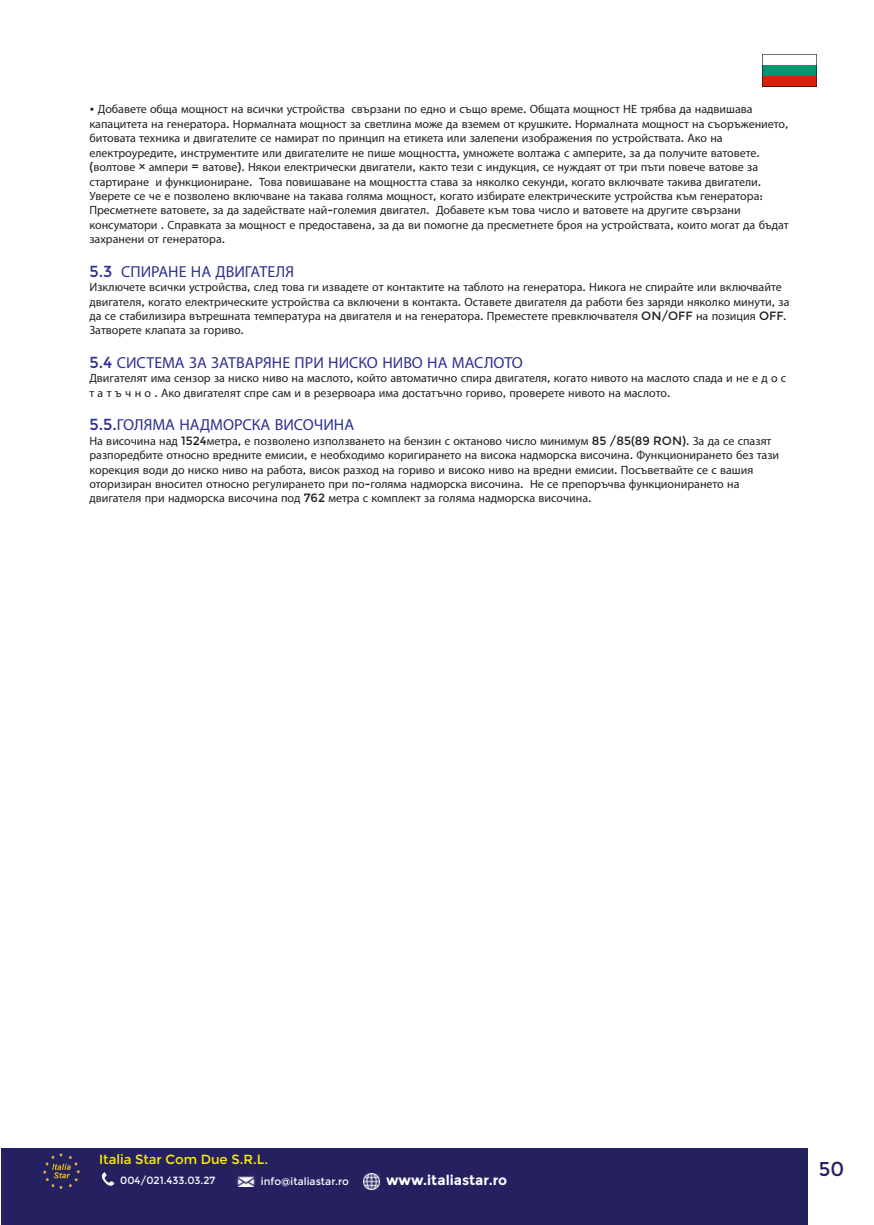
<style>
.page{position:relative;width:874px;height:1225px;background:#fff}
.page>*{position:absolute;margin:0;border:0;box-sizing:border-box;transform-origin:0 0}
.t1{font:20px "Montserrat";color:#252161}
.t2{font:16px "Myriad Pro";color:#2e3092}
.t3{font:700 13.8px "Montserrat";color:#fff}
.t4{font:13.2px "Montserrat";color:#fff101}
.t5{font:12px/14.4px "Myriad Pro";color:#231f20}
.t6{font:10.4px "Montserrat";color:#fff}
.s1{font-family:"Montserrat"}
</style>
<div class="page">
<div style="left:1px;top:1149px;width:806px;height:76px;background:#252161"></div>
<svg style="left:101px;top:1172px;width:13px;height:13px"></svg>
<img style="left:236px;top:1176px;width:20px;height:11px">
<img style="left:363px;top:1173px;width:16px;height:16px">
<img style="left:44px;top:1153px;width:36px;height:35px">
<img style="left:762px;top:54px;width:54px;height:33px">
<p class="t5" style="left:89px;top:102px;width:700px"><span class="s1">•</span> Добавете обща мощност на всички устройства свързани по едно и също време<span class="s1">.</span> Общата мощност НЕ трябва да надвишава капацитета на генератора<span class="s1">.</span> Нормалната мощност за светлина може да вземем от крушките<span class="s1">.</span> Нормалната мощност на съоръжението<span class="s1">, </span>битовата техника и двигателите се намират по принцип на етикета или залепени изображения по устройствата<span class="s1">.</span> Ако на електроуредите<span class="s1">,</span> инструментите или двигателите не пише мощността<span class="s1">,</span> умножете волтажа с амперите<span class="s1">,</span> за да получите ватовете<span class="s1">. (</span>волтове <span class="s1">×</span> ампери <span class="s1">=</span> ватове<span class="s1">).</span> Някои електрически двигатели<span class="s1">,</span> както тези с индукция<span class="s1">,</span> се нуждаят от три пъти повече ватове за стартиране и функциониране<span class="s1">.</span> Това повишаване на мощността става за няколко секунди<span class="s1">,</span> когато включвате такива двигатели<span class="s1">.<br></span>Уверете се че е позволено включване на такава голяма мощност<span class="s1">,</span> когато избирате електрическите устройства към генератора<span class="s1">:<br></span>Пресметнете ватовете<span class="s1">,</span> за да задействате най<span class="s1">-</span>големия двигател<span class="s1">.</span> Добавете към това число и ватовете на другите свързани консуматори <span class="s1">.</span> Справката за мощност е предоставена<span class="s1">,</span> за да ви помогне да пресметнете броя на устройствата<span class="s1">,</span> които могат да бъдат захранени от генератора<span class="s1">.</span></p>
<h2 class="t2" style="left:89px;top:261px;width:206px"><span class="s1">5.3</span> СПИРАНЕ НА ДВИГАТЕЛЯ</h2>
<p class="t5" style="left:89px;top:280px;width:701px">Изключете всички устройства<span class="s1">,</span> след това ги извадете от контактите на таблото на генератора<span class="s1">.</span> Никога не спирайте или включвайте двигателя<span class="s1">,</span> когато електрическите устройства са включени в контакта<span class="s1">.</span> Оставете двигателя да работи без заряди няколко минути<span class="s1">,</span> за да се стабилизира вътрешната температура на двигателя и на генератора<span class="s1">.</span> Преместете превключвателя <span class="s1">ON/OFF</span> на позиция <span class="s1">OFF.<br></span>Затворете клапата за гориво<span class="s1">.</span></p>
<h2 class="t2" style="left:89px;top:353px;width:435px"><span class="s1">5.4</span> СИСТЕМА ЗА ЗАТВАРЯНЕ ПРИ НИСКО НИВО НА МАСЛОТО</h2>
<p class="t5" style="left:89px;top:371px;width:698px">Двигателят има сензор за ниско ниво на маслото<span class="s1">,</span> който автоматично спира двигателя<span class="s1">,</span> когато нивото на маслото спада и не е д о с т а т ъ ч н о <span class="s1">.</span> Ако двигателят спре сам и в резервоара има достатъчно гориво<span class="s1">,</span> проверете нивото на маслото<span class="s1">.</span></p>
<h2 class="t2" style="left:89px;top:415px;width:266px"><span class="s1">5.5.</span>ГОЛЯМА НАДМОРСКА ВИСОЧИНА</h2>
<p class="t5" style="left:89px;top:433px;width:691px">На височина над <span class="s1">1524</span>метра<span class="s1">,</span> е позволено използването на бензин с октаново число минимум <span class="s1">85 /85(89 RON).</span> За да се спазят разпоредбите относно вредните емисии<span class="s1">,</span> е необходимо коригирането на висока надморска височина<span class="s1">.</span> Функционирането без тази корекция води до ниско ниво на работа<span class="s1">,</span> висок разход на гориво и високо ниво на вредни емисии<span class="s1">.</span> Посъветвайте се с вашия оторизиран вносител относно регулирането при по<span class="s1">-</span>голяма надморска височина<span class="s1">.</span> Не се препоръчва функционирането на двигателя при надморска височина под <span class="s1">762</span> метра с комплект за голяма надморска височина<span class="s1">.</span></p>
<p class="t4" style="left:99px;top:1152px;width:170px">Italia Star Com Due S.R.L.</p>
<p class="t6" style="left:120px;top:1174px;width:97px">004/021.433.03.27</p>
<p class="t6" style="left:261px;top:1175px;width:89px">info@italiastar.ro</p>
<p class="t3" style="left:386px;top:1171px;width:123px">www.italiastar.ro</p>
<h1 class="t1" style="left:818px;top:1157px;width:27px">50</h1>
</div>
